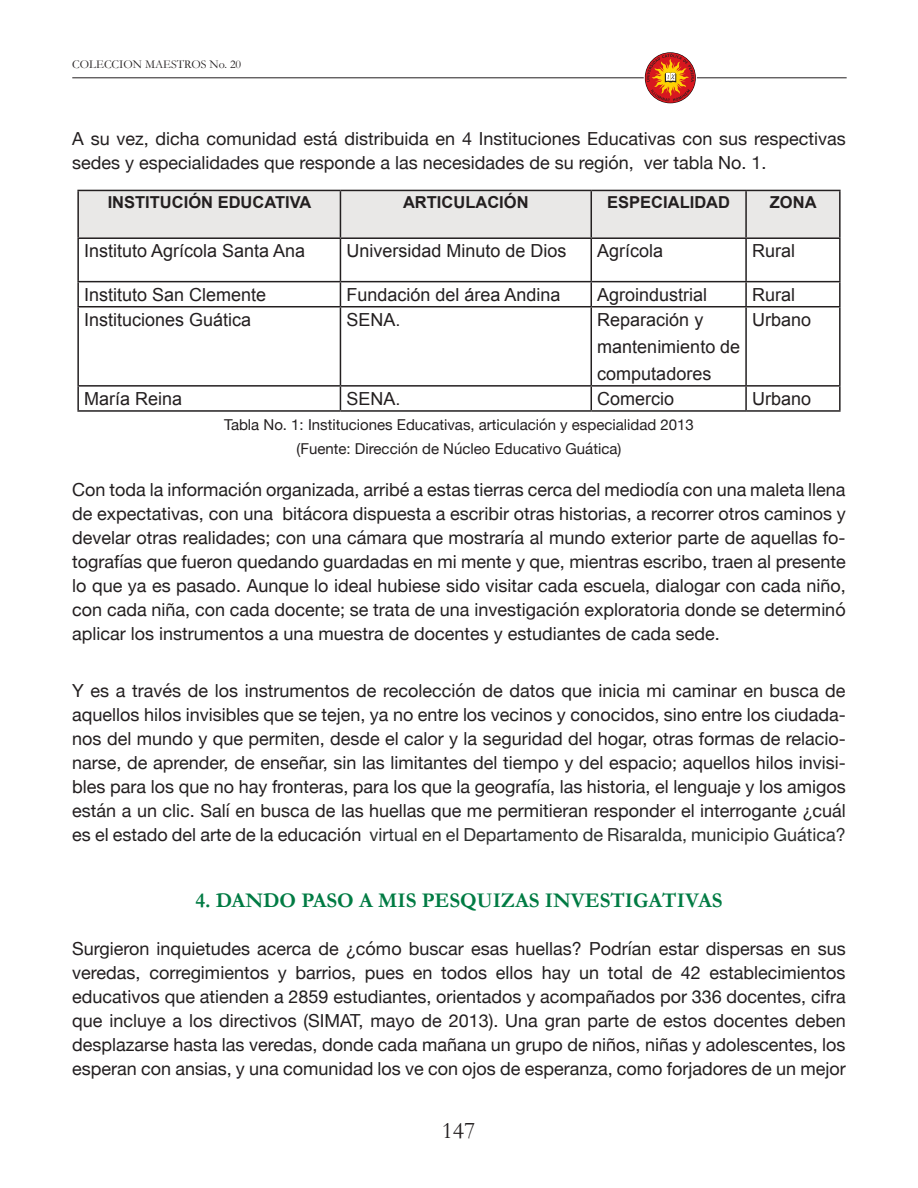
<style>
.page{position:relative;width:918px;height:1188px;background:#fff}
.page>*{position:absolute;margin:0;border:0;box-sizing:border-box;transform-origin:0 0}
.t1{font:24px "Garamond";color:#231f20}
.t2{font:700 21px "Garamond";color:#007b43}
.t3{font:18px/24px "Helvetica Neue";color:#231f20;text-align:justify}
.t4{font:18px/27px "Arial";color:#231f20}
.t5{font:700 16.5px "Arial";color:#231f20}
.t6{font:15px/24px "Helvetica Neue";color:#231f20;text-align:center}
.t7{font:12px "Garamond";color:#231f20}
.s1{color:#2e2f2e}
</style>
<div class="page">
<hr style="left:72px;top:77px;width:775px;height:1px;background:#231f20">
<svg style="left:644px;top:52px;width:53px;height:52px"></svg>
<div style="left:79px;top:191px;width:760px;height:46px;background:#e9e8e7"></div>
<hr style="left:77px;top:190px;width:263px;height:1px;background:#231f20">
<hr style="left:77px;top:191px;width:2px;height:46px;background:#231f20">
<hr style="left:340px;top:190px;width:251px;height:1px;background:#231f20">
<hr style="left:340px;top:191px;width:1px;height:46px;background:#231f20">
<hr style="left:591px;top:190px;width:155px;height:1px;background:#231f20">
<hr style="left:591px;top:191px;width:1px;height:46px;background:#231f20">
<hr style="left:746px;top:190px;width:95px;height:1px;background:#231f20">
<hr style="left:745px;top:191px;width:2px;height:46px;background:#231f20">
<hr style="left:839px;top:191px;width:2px;height:46px;background:#231f20">
<hr style="left:77px;top:237px;width:263px;height:2px;background:#231f20">
<hr style="left:77px;top:239px;width:2px;height:42px;background:#231f20">
<hr style="left:340px;top:237px;width:251px;height:2px;background:#231f20">
<hr style="left:340px;top:239px;width:1px;height:42px;background:#231f20">
<hr style="left:591px;top:237px;width:155px;height:2px;background:#231f20">
<hr style="left:591px;top:239px;width:1px;height:42px;background:#231f20">
<hr style="left:746px;top:237px;width:95px;height:2px;background:#231f20">
<hr style="left:745px;top:239px;width:2px;height:42px;background:#231f20">
<hr style="left:839px;top:239px;width:2px;height:42px;background:#231f20">
<hr style="left:77px;top:281px;width:263px;height:1px;background:#231f20">
<hr style="left:77px;top:282px;width:2px;height:24px;background:#231f20">
<hr style="left:340px;top:281px;width:251px;height:1px;background:#231f20">
<svg style="left:340px;top:282px;width:1px;height:24px"></svg>
<hr style="left:591px;top:281px;width:155px;height:1px;background:#231f20">
<svg style="left:591px;top:282px;width:1px;height:24px"></svg>
<hr style="left:746px;top:281px;width:95px;height:1px;background:#231f20">
<hr style="left:745px;top:282px;width:2px;height:24px;background:#231f20">
<hr style="left:839px;top:282px;width:2px;height:24px;background:#231f20">
<hr style="left:77px;top:306px;width:263px;height:1px;background:#231f20">
<hr style="left:77px;top:308px;width:2px;height:77px;background:#231f20">
<hr style="left:340px;top:306px;width:251px;height:1px;background:#231f20">
<hr style="left:340px;top:308px;width:1px;height:77px;background:#231f20">
<hr style="left:591px;top:306px;width:155px;height:1px;background:#231f20">
<hr style="left:591px;top:308px;width:1px;height:77px;background:#231f20">
<hr style="left:746px;top:306px;width:95px;height:1px;background:#231f20">
<hr style="left:745px;top:308px;width:2px;height:77px;background:#231f20">
<hr style="left:839px;top:308px;width:2px;height:77px;background:#231f20">
<hr style="left:77px;top:385px;width:263px;height:2px;background:#231f20">
<hr style="left:77px;top:387px;width:2px;height:23px;background:#231f20">
<hr style="left:340px;top:385px;width:251px;height:2px;background:#231f20">
<svg style="left:340px;top:387px;width:1px;height:23px"></svg>
<hr style="left:591px;top:385px;width:155px;height:2px;background:#231f20">
<svg style="left:591px;top:387px;width:1px;height:23px"></svg>
<hr style="left:746px;top:385px;width:95px;height:2px;background:#231f20">
<hr style="left:745px;top:387px;width:2px;height:23px;background:#231f20">
<hr style="left:839px;top:387px;width:2px;height:23px;background:#231f20">
<hr style="left:77px;top:410px;width:263px;height:2px;background:#231f20">
<hr style="left:340px;top:410px;width:251px;height:2px;background:#231f20">
<hr style="left:591px;top:410px;width:155px;height:2px;background:#231f20">
<hr style="left:746px;top:410px;width:95px;height:2px;background:#231f20">
<p class="t7" style="left:72px;top:57px;width:170px">COLECCION MAESTROS No. 20</p>
<p class="t3" style="left:72px;top:127px;width:775px">A su vez, dicha comunidad está distribuida en 4 Instituciones Educativas con sus respectivas sedes y especialidades que responde a las necesidades de su región, ver tabla No. 1.</p>
<p class="t5" style="left:108px;top:192px;width:205px">INSTITUCIÓN EDUCATIVA</p>
<p class="t5" style="left:403px;top:192px;width:127px">ARTICULACIÓN</p>
<p class="t5" style="left:607px;top:192px;width:124px">ESPECIALIDAD</p>
<p class="t5" style="left:770px;top:192px;width:48px">ZONA</p>
<p class="t4" style="left:84px;top:238px;width:223px">Instituto Agrícola Santa Ana</p>
<p class="t4" style="left:346px;top:238px;width:222px">Universidad Minuto de Dios</p>
<p class="t4" style="left:597px;top:238px;width:68px">Agrícola</p>
<p class="t4" style="left:752px;top:238px;width:45px">Rural</p>
<p class="t4" style="left:84px;top:281px;width:184px">Instituto San Clemente</p>
<p class="t4" style="left:346px;top:281px;width:216px">Fundación del área Andina</p>
<p class="t4" style="left:597px;top:281px;width:112px">Agroindustrial</p>
<p class="t4" style="left:752px;top:281px;width:45px">Rural</p>
<p class="t4" style="left:84px;top:306px;width:169px">Instituciones Guática</p>
<p class="t4" style="left:346px;top:306px;width:56px">SENA.</p>
<p class="t4" style="left:597px;top:306px;width:144px">Reparación y mantenimiento de computadores</p>
<p class="t4" style="left:752px;top:306px;width:61px">Urbano</p>
<p class="t4" style="left:84px;top:385px;width:100px">María Reina</p>
<p class="t4" style="left:347px;top:385px;width:56px">SENA.</p>
<p class="t4" style="left:597px;top:385px;width:79px">Comercio</p>
<p class="t4" style="left:752px;top:385px;width:61px">Urbano</p>
<p class="t6" style="left:224px;top:413px;width:471px">Tabla No. 1: Instituciones Educativas, articulación y especialidad 2013 (Fuente: Dirección de Núcleo Educativo Guática)</p>
<p class="t3" style="left:72px;top:478px;width:775px">Con toda la información organizada, arribé a estas tierras cerca del mediodía con una maleta llena de expectativas, con una bitácora dispuesta a escribir otras historias, a recorrer otros caminos y develar otras realidades; con una cámara que mostraría al mundo exterior parte de aquellas fo&shy;tografías que fueron quedando guardadas en mi mente y que, mientras escribo, traen al presente lo que ya es pasado. Aunque lo ideal hubiese sido visitar cada escuela, dialogar con cada niño, con cada niña, con cada docente; se trata de una investigación exploratoria donde se determinó aplicar los instrumentos a una muestra de docentes y estudiantes de cada sede.</p>
<p class="t3" style="left:72px;top:679px;width:775px">Y es a través de los instrumentos de recolección de datos que inicia mi caminar en busca de aquellos hilos invisibles que se tejen, ya no entre los vecinos y conocidos, sino entre los ciudada&shy;nos del mundo y que permiten, desde el calor y la seguridad del hogar, otras formas de relacio&shy;narse, de aprender, de enseñar, sin las limitantes del tiempo y del espacio; aquellos hilos invisi&shy;bles para los que no hay fronteras, para los que la geografía, las historia, el lenguaje y los amigos están a un clic. Salí en busca de las huellas que me permitieran responder el interrogante ¿cuál es el estado del arte de la educación <span class="s1">virtual en el Departamento de Risaralda, municipio Guática?</span></p>
<p class="t2" style="left:195px;top:888px;width:529px">4. DANDO PASO A MIS PESQUIZAS INVESTIGATIVAS</p>
<p class="t3" style="left:72px;top:937px;width:775px">Surgieron inquietudes acerca de ¿cómo buscar esas huellas? Podrían estar dispersas en sus veredas, corregimientos y barrios, pues en todos ellos hay un total de 42 establecimientos educativos que atienden a 2859 estudiantes, orientados y acompañados por 336 docentes, cifra que incluye a los directivos (SIMAT, mayo de 2013). Una gran parte de estos docentes deben desplazarse hasta las veredas, donde cada mañana un grupo de niños, niñas y adolescentes, los esperan con ansias, y una comunidad los ve con ojos de esperanza, como forjadores de un mejor</p>
<h1 class="t1" style="left:442px;top:1116px;width:35px">147</h1>
</div>
